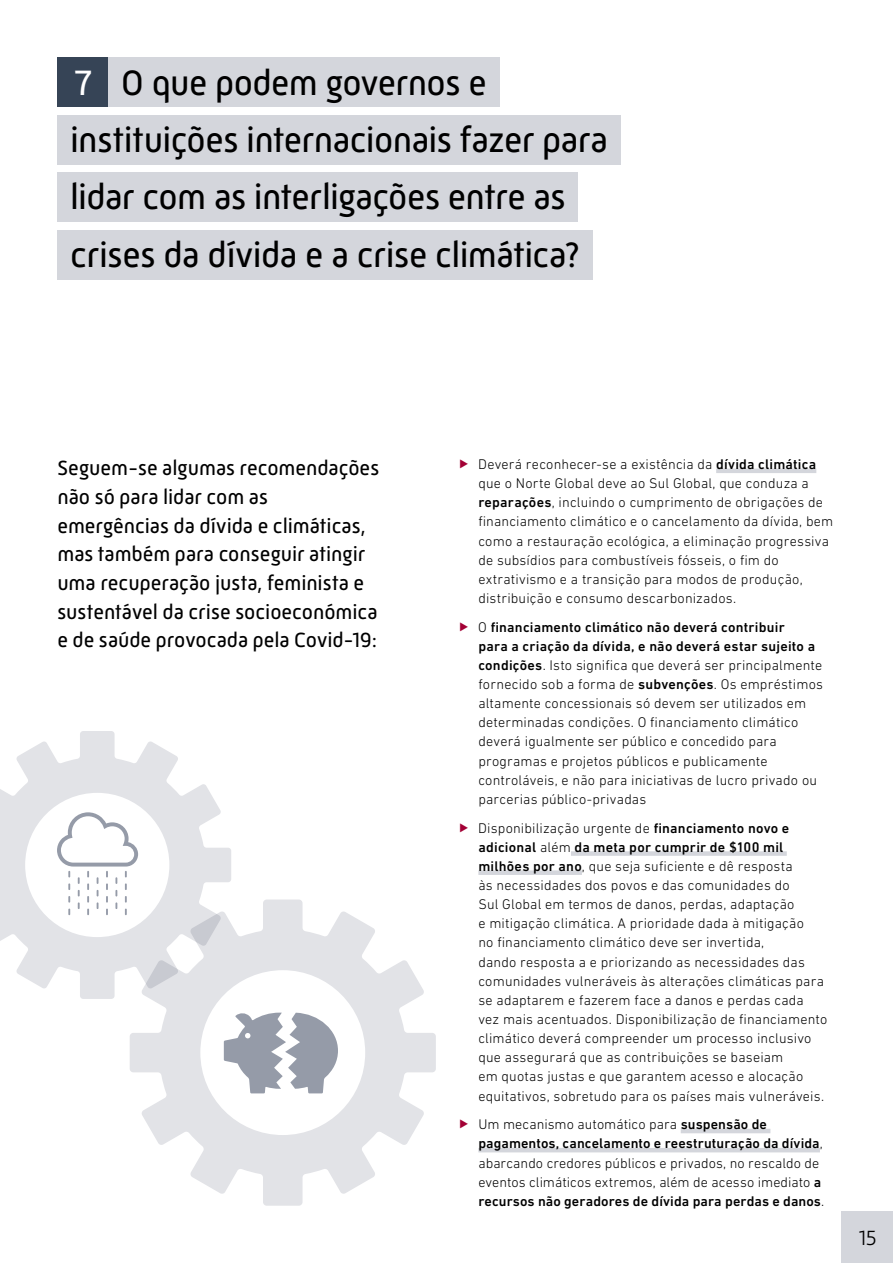
<style>
.page{position:relative;width:893px;height:1263px;background:#fff}
.page>*{position:absolute;margin:0;border:0;box-sizing:border-box;transform-origin:0 0}
.t1{font:36px/57.4px "Mic 32 New";letter-spacing:-.015em;color:#000}
.t2{font:21px/28.7px "Mic 32 New";color:#000}
.t3{font:300 21px "Mic 32 New";color:#000}
.t4{font:300 14.25px/19.2px "DIN Next LT Pro";letter-spacing:.015em;color:#000}
.s1{color:#fff}
.s2{font-weight:500}
</style>
<div class="page">
<div style="left:57px;top:57px;width:51px;height:50px;background:#364456"></div>
<div style="left:108px;top:57px;width:392px;height:50px;background:#d4d6dc"></div>
<div style="left:57px;top:115px;width:564px;height:50px;background:#d4d6dc"></div>
<div style="left:57px;top:172px;width:521px;height:50px;background:#d4d6dc"></div>
<hr style="left:716px;top:469px;width:100px;height:4px;background:#d4d6dc">
<div style="left:571px;top:851px;width:216px;height:5px;background:#d4d6dc"></div>
<div style="left:478px;top:870px;width:104px;height:5px;background:#d4d6dc"></div>
<hr style="left:681px;top:1129px;width:89px;height:4px;background:#d4d6dc">
<hr style="left:478px;top:1148px;width:342px;height:4px;background:#d4d6dc">
<div style="left:842px;top:1212px;width:51px;height:51px;background:#d4d6dc"></div>
<div style="left:57px;top:230px;width:536px;height:49px;background:#d4d6dc"></div>
<svg style="left:130px;top:899px;width:306px;height:307px"></svg>
<svg style="left:0;top:731px;width:231px;height:268px;fill:#e2e3e7"></svg>
<svg style="left:57px;top:812px;width:81px;height:103px"></svg>
<svg style="left:224px;top:1012px;width:114px;height:81px"></svg>
<h1 class="t1" style="left:70px;top:53px;width:539px"><span class="s1">7</span> O que podem governos e instituições internacionais fazer para lidar com as interligações entre as</h1>
<h1 class="t1" style="left:70px;top:226px;width:511px">crises da dívida e a crise climática?</h1>
<p class="t2" style="left:57px;top:454px;width:323px">Seguem-se algumas recomendações não só para lidar com as emergências da dívida e climáticas, mas também para conseguir atingir uma recuperação justa, feminista e sustentável da crise socioeconómica e de saúde provocada pela Covid-19:</p>
<p class="t4" style="left:478px;top:454px;width:357px">Deverá reconhecer-se a existência da <span class="s2">dívida climática </span>que o Norte Global deve ao Sul Global, que conduza a <span class="s2">reparações</span>, incluindo o cumprimento de obrigações de financiamento climático e o cancelamento da dívida, bem como a restauração ecológica, a eliminação progressiva de subsídios para combustíveis fósseis, o fim do extrativismo e a transição para modos de produção, distribuição e consumo descarbonizados.</p>
<p class="t4" style="left:478px;top:617px;width:346px">O <span class="s2">financiamento climático não deverá contribuir<br>para a criação da dívida, e não deverá estar sujeito a condições</span>. Isto significa que deverá ser principalmente fornecido sob a forma de <span class="s2">subvenções</span>. Os empréstimos altamente concessionais só devem ser utilizados em determinadas condições. O financiamento climático deverá igualmente ser público e concedido para programas e projetos públicos e publicamente controláveis, e não para iniciativas de lucro privado ou parcerias público-privadas</p>
<p class="t4" style="left:478px;top:818px;width:350px">Disponibilização urgente de <span class="s2">financiamento novo e adicional</span> além <span class="s2">da meta por cumprir de $100 mil milhões por ano</span>, que seja suficiente e dê resposta<br>às necessidades dos povos e das comunidades do<br>Sul Global em termos de danos, perdas, adaptação<br>e mitigação climática. A prioridade dada à mitigação<br>no financiamento climático deve ser invertida,<br>dando resposta a e priorizando as necessidades das comunidades vulneráveis às alterações climáticas para se adaptarem e fazerem face a danos e perdas cada vez mais acentuados. Disponibilização de financiamento climático deverá compreender um processo inclusivo que assegurará que as contribuições se baseiam<br>em quotas justas e que garantem acesso e alocação equitativos, sobretudo para os países mais vulneráveis.</p>
<p class="t4" style="left:478px;top:1115px;width:347px">Um mecanismo automático para <span class="s2">suspensão de pagamentos, cancelamento e reestruturação da dívida</span>, abarcando credores públicos e privados, no rescaldo de eventos climáticos extremos, além de acesso imediato <span class="s2">a recursos não geradores de dívida para perdas e danos</span>.</p>
<h2 class="t3" style="left:858px;top:1225px;width:20px">15</h2>
</div>
